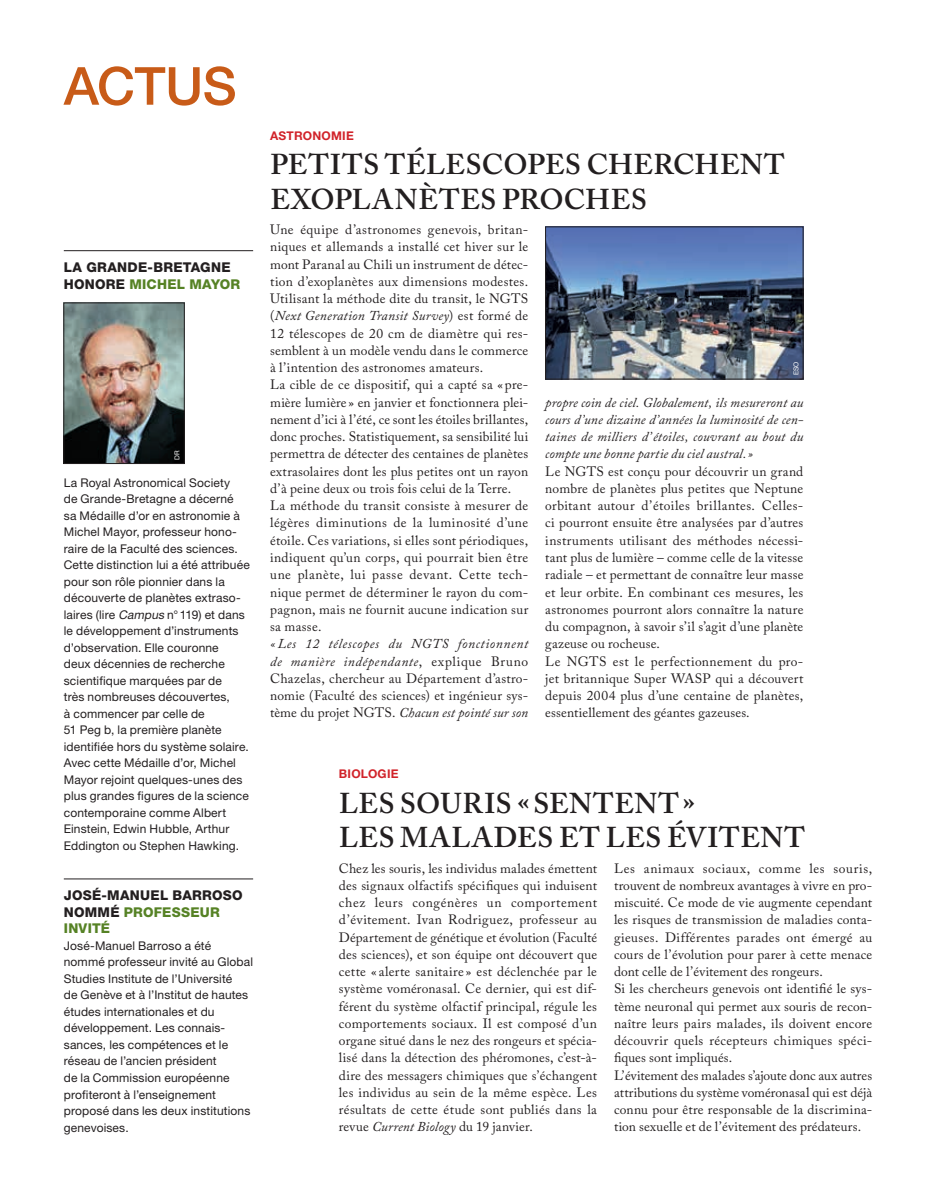
<style>
.page{position:relative;width:936px;height:1191px;background:#fff}
.page>*{position:absolute;margin:0;border:0;box-sizing:border-box;transform-origin:0 0}
._01_supertitre_ACTUS{font:500 52.5px "Helvetica Neue";letter-spacing:-.01em;color:#c85b18}
._04_titre{font:600 28.5px/34.5px "Adobe Caslon Pro";letter-spacing:.025em;color:#231f20}
.texte_normal{font:13.5px/17.2px "Adobe Caslon Pro";letter-spacing:.015em;color:#231f20;text-align:justify}
.texte_normal-2{font:italic 13.5px/17.2px "Adobe Caslon Pro";letter-spacing:.01em;color:#231f20;text-align:justify}
._09_titre_brève_noir{font:800 13.5px/16.5px "Helvetica Neue";letter-spacing:.02em;color:#231f20}
._10_texte_brève{font:12px/16.5px "Helvetica Neue";letter-spacing:.01em;color:#231f20}
._02_mot-clé_rouge{font:700 12px "Helvetica Neue";letter-spacing:.02em;color:#d1232a}
.crédit{font:6.75px "Helvetica Neue";color:#fff}
.s1{color:#568225}
.s2{font-style:italic}
</style>
<div class="page">
<hr style="left:64px;top:250px;width:189px;height:1px;background:#231f20">
<hr style="left:64px;top:878px;width:189px;height:1px;background:#231f20">
<img style="left:547px;top:228px;width:254px;height:149px">
<div style="left:545px;top:226px;width:258px;height:153px;border:1px solid #231f20"></div>
<img style="left:66px;top:305px;width:116px;height:157px">
<div style="left:64px;top:303px;width:120px;height:161px;border:1px solid #231f20"></div>
<p class="_01_supertitre_ACTUS" style="left:64px;top:55px;width:174px">ACTUS</p>
<p class="_09_titre_brève_noir" style="left:64px;top:259px;width:178px">LA GRANDE-BRETAGNE<br>HONORE <span class="s1">MICHEL MAYOR</span></p>
<p class="crédit" style="left:172px;top:459px;width:11px;rotate:-90deg">DR</p>
<p class="_10_texte_brève" style="left:64px;top:474px;width:187px">La Royal Astronomical Society<br>de Grande-Bretagne a décerné<br>sa Médaille d’or en astronomie à<br>Michel Mayor, professeur hono&shy;raire de la Faculté des sciences.<br>Cette distinction lui a été attribuée pour son rôle pionnier dans la découverte de planètes extraso&shy;laires (lire <span class="s2">Campus</span> n°119) et dans le développement d’instruments d’observation. Elle couronne<br>deux décennies de recherche scientifique marquées par de<br>très nombreuses découvertes,<br>à commencer par celle de<br>51 Peg b, la première planète identifiée hors du système solaire.<br>Avec cette Médaille d’or, Michel<br>Mayor rejoint quelques-unes des plus grandes figures de la science contemporaine comme Albert<br>Einstein, Edwin Hubble, Arthur<br>Eddington ou Stephen Hawking.</p>
<p class="_09_titre_brève_noir" style="left:64px;top:887px;width:180px">JOSÉ-MANUEL BARROSO<br>NOMMÉ <span class="s1">PROFESSEUR<br>INVITÉ</span></p>
<p class="_10_texte_brève" style="left:64px;top:937px;width:191px">José-Manuel Barroso a été nommé professeur invité au Global<br>Studies Institute de l’Université<br>de Genève et à l’Institut de hautes études internationales et du développement. Les connais&shy;sances, les compétences et le réseau de l’ancien président<br>de la Commission européenne profiteront à l’enseignement proposé dans les deux institutions genevoises.</p>
<p class="_02_mot-clé_rouge" style="left:270px;top:128px;width:85px">ASTRONOMIE</p>
<p class="_04_titre" style="left:270px;top:147px;width:516px">PETITS TÉLESCOPES CHERCHENT<br>EXOPLANÈTES PROCHES</p>
<p class="texte_normal" style="left:270px;top:221px;width:259px">Une équipe d’astronomes genevois, britan&shy;niques et allemands a installé cet hiver sur le mont Paranal au Chili un instrument de détec&shy;tion d’exoplanètes aux dimensions modestes.<br>Utilisant la méthode dite du transit, le NGTS (<span class="s2">Next Generation Transit Survey</span>) est formé de 12 télescopes de 20 cm de diamètre qui res&shy;semblent à un modèle vendu dans le commerce à l’intention des astronomes amateurs.</p>
<p class="texte_normal" style="left:270px;top:376px;width:259px">La cible de ce dispositif, qui a capté sa « pre&shy;mière lumière » en janvier et fonctionnera plei&shy;nement d’ici à l’été, ce sont les étoiles brillantes, donc proches. Statistiquement, sa sensibilité lui permettra de détecter des centaines de planètes extrasolaires dont les plus petites ont un rayon d’à peine deux ou trois fois celui de la Terre.</p>
<p class="texte_normal" style="left:270px;top:497px;width:259px">La méthode du transit consiste à mesurer de légères diminutions de la luminosité d’une étoile. Ces variations, si elles sont périodiques, indiquent qu’un corps, qui pourrait bien être une planète, lui passe devant. Cette tech&shy;nique permet de déterminer le rayon du com&shy;pagnon, mais ne fournit aucune indication sur sa masse.</p>
<p class="texte_normal" style="left:270px;top:635px;width:259px"><span class="s2">« Les 12 télescopes du NGTS fonctionnent de manière indépendante</span>, explique Bruno Chazelas, chercheur au Département d’astro&shy;nomie (Faculté des sciences) et ingénieur sys&shy;tème du projet NGTS. <span class="s2">Chacun est pointé sur son</span></p>
<p class="crédit" style="left:791px;top:375px;width:15px;rotate:-90deg">ESO</p>
<p class="texte_normal-2" style="left:545px;top:393px;width:259px">propre coin de ciel. Globalement, ils mesureront au cours d’une dizaine d’années la luminosité de cen&shy;taines de milliers d’étoiles, couvrant au bout du compte une bonne partie du ciel austral.»</p>
<p class="texte_normal" style="left:545px;top:462px;width:259px">Le NGTS est conçu pour découvrir un grand nombre de planètes plus petites que Neptune orbitant autour d’étoiles brillantes. Celles&shy;ci pourront ensuite être analysées par d’autres instruments utilisant des méthodes nécessi&shy;tant plus de lumière – comme celle de la vitesse radiale – et permettant de connaître leur masse et leur orbite. En combinant ces mesures, les astronomes pourront alors connaître la nature du compagnon, à savoir s’il s’agit d’une planète gazeuse ou rocheuse.</p>
<p class="texte_normal" style="left:545px;top:652px;width:259px">Le NGTS est le perfectionnement du pro&shy;jet britannique Super WASP qui a découvert depuis 2004 plus d’une centaine de planètes, essentiellement des géantes gazeuses.</p>
<p class="_02_mot-clé_rouge" style="left:339px;top:766px;width:61px">BIOLOGIE</p>
<p class="_04_titre" style="left:339px;top:785px;width:467px">LES SOURIS «SENTENT»<br>LES MALADES ET LES ÉVITENT</p>
<p class="texte_normal" style="left:339px;top:859px;width:259px">Chez les souris, les individus malades émettent des signaux olfactifs spécifiques qui induisent chez leurs congénères un comportement d’évitement. Ivan Rodriguez, professeur au Département de génétique et évolution (Faculté des sciences), et son équipe ont découvert que cette « alerte sanitaire » est déclenchée par le système voméronasal. Ce dernier, qui est dif&shy;férent du système olfactif principal, régule les comportements sociaux. Il est composé d’un organe situé dans le nez des rongeurs et spécia&shy;lisé dans la détection des phéromones, c’est-à&shy;dire des messagers chimiques que s’échangent les individus au sein de la même espèce. Les résultats de cette étude sont publiés dans la revue <span class="s2">Current Biology</span> du 19 janvier.</p>
<p class="texte_normal" style="left:614px;top:859px;width:260px">Les animaux sociaux, comme les souris, trouvent de nombreux avantages à vivre en pro&shy;miscuité. Ce mode de vie augmente cependant les risques de transmission de maladies conta&shy;gieuses. Différentes parades ont émergé au cours de l’évolution pour parer à cette menace dont celle de l’évitement des rongeurs.</p>
<p class="texte_normal" style="left:614px;top:980px;width:259px">Si les chercheurs genevois ont identifié le sys&shy;tème neuronal qui permet aux souris de recon&shy;naître leurs pairs malades, ils doivent encore découvrir quels récepteurs chimiques spéci&shy;fiques sont impliqués.</p>
<p class="texte_normal" style="left:614px;top:1066px;width:259px">L’évitement des malades s’ajoute donc aux autres attributions du système voméronasal qui est déjà connu pour être responsable de la discrimina&shy;tion sexuelle et de l’évitement des prédateurs.</p>
</div>
